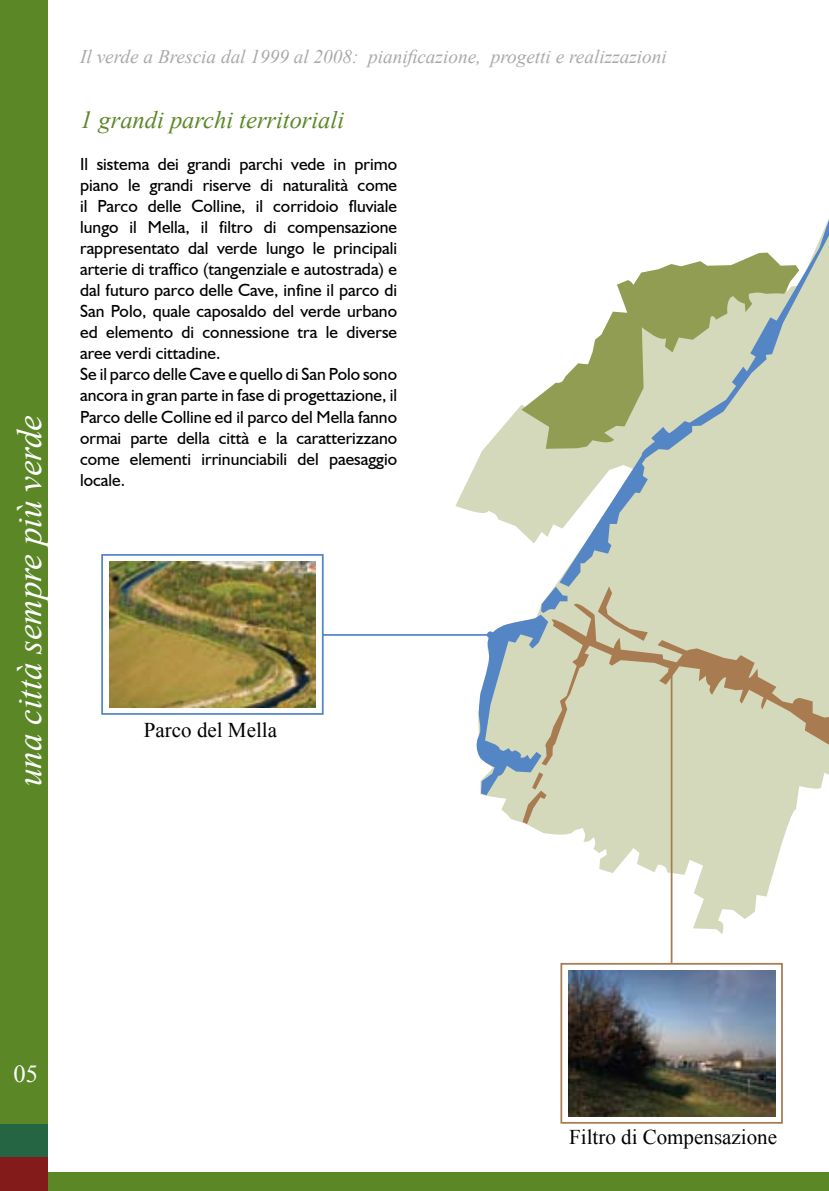
<style>
.page{position:relative;width:829px;height:1191px;background:#fff}
.page>*{position:absolute;margin:0;border:0;box-sizing:border-box;transform-origin:0 0}
.t1{font:italic 35px "Times New Roman";color:#fff}
.t2{font:italic 24.5px "Times New Roman";color:#5c8727}
.t3{font:24.5px "Times New Roman";color:#fff}
.t4{font:21px "Times New Roman";color:#000}
.t5{font:italic 19.25px "Times New Roman";color:#a7a9ac}
.t6{font:17.5px/21px "Humanist 521 BT";color:#000}
</style>
<div class="page">
<div style="left:1px;top:1172px;width:827px;height:19px;background:#5c8727"></div>
<div style="left:0;top:0;width:48px;height:1123px;background:#5c8727"></div>
<div style="left:0;top:1123px;width:48px;height:34px;background:#256543"></div>
<div style="left:0;top:1157px;width:48px;height:34px;background:#841b1b"></div>
<svg style="left:455px;top:405px;width:373px;height:529px"></svg>
<svg style="left:567px;top:599px;width:261px;height:206px;background:#cfcfb1"></svg>
<svg style="left:597px;top:586px;width:50px;height:55px;background:#cdcbac"></svg>
<svg style="left:521px;top:382px;width:38px;height:67px"></svg>
<svg style="left:475px;top:586px;width:92px;height:238px"></svg>
<svg style="left:559px;top:221px;width:269px;height:365px;fill:#d4d9bc"></svg>
<hr style="left:322px;top:634px;width:168px;height:2px;background:#5486c5">
<div style="left:487px;top:631px;width:7px;height:7px;background:#5486c5;border-radius:50%"></div>
<hr style="left:670px;top:670px;width:2px;height:293px;background:#a87b50">
<div style="left:668px;top:667px;width:7px;height:7px;background:#a87b50;border-radius:50%"></div>
<div style="left:101px;top:554px;width:222px;height:161px;border:2px solid #5486c5"></div>
<div style="left:560px;top:963px;width:222px;height:160px;border:2px solid #a87b50"></div>
<img style="left:109px;top:562px;width:207px;height:145px">
<img style="left:568px;top:970px;width:206px;height:146px">
<h1 class="t1" style="left:5px;top:786px;width:372px;rotate:-90deg">una città sempre più verde</h1>
<p class="t5" style="left:80px;top:45px;width:588px">Il verde a Brescia dal 1999 al 2008: pianificazione, progetti e realizzazioni</p>
<h2 class="t2" style="left:80px;top:106px;width:265px">1 grandi parchi territoriali</h2>
<p class="t6" style="left:80px;top:154px;width:318px">Il sistema dei grandi parchi vede in primo piano le grandi riserve di naturalità come il Parco delle Colline, il corridoio fluviale lungo il Mella, il filtro di compensazione rappresentato dal verde lungo le principali arterie di traffico (tangenziale e autostrada) e dal futuro parco delle Cave, infine il parco di San Polo, quale caposaldo del verde urbano ed elemento di connessione tra le diverse aree verdi cittadine.<br>Se il parco delle Cave e quello di San Polo sono ancora in gran parte in fase di progettazione, il Parco delle Colline ed il parco del Mella fanno ormai parte della città e la caratterizzano come elementi irrinunciabili del paesaggio locale.</p>
<p class="t4" style="left:144px;top:716px;width:134px">Parco del Mella</p>
<h2 class="t3" style="left:13px;top:1057px;width:26px">05</h2>
<p class="t4" style="left:569px;top:1123px;width:209px">Filtro di Compensazione</p>
</div>
